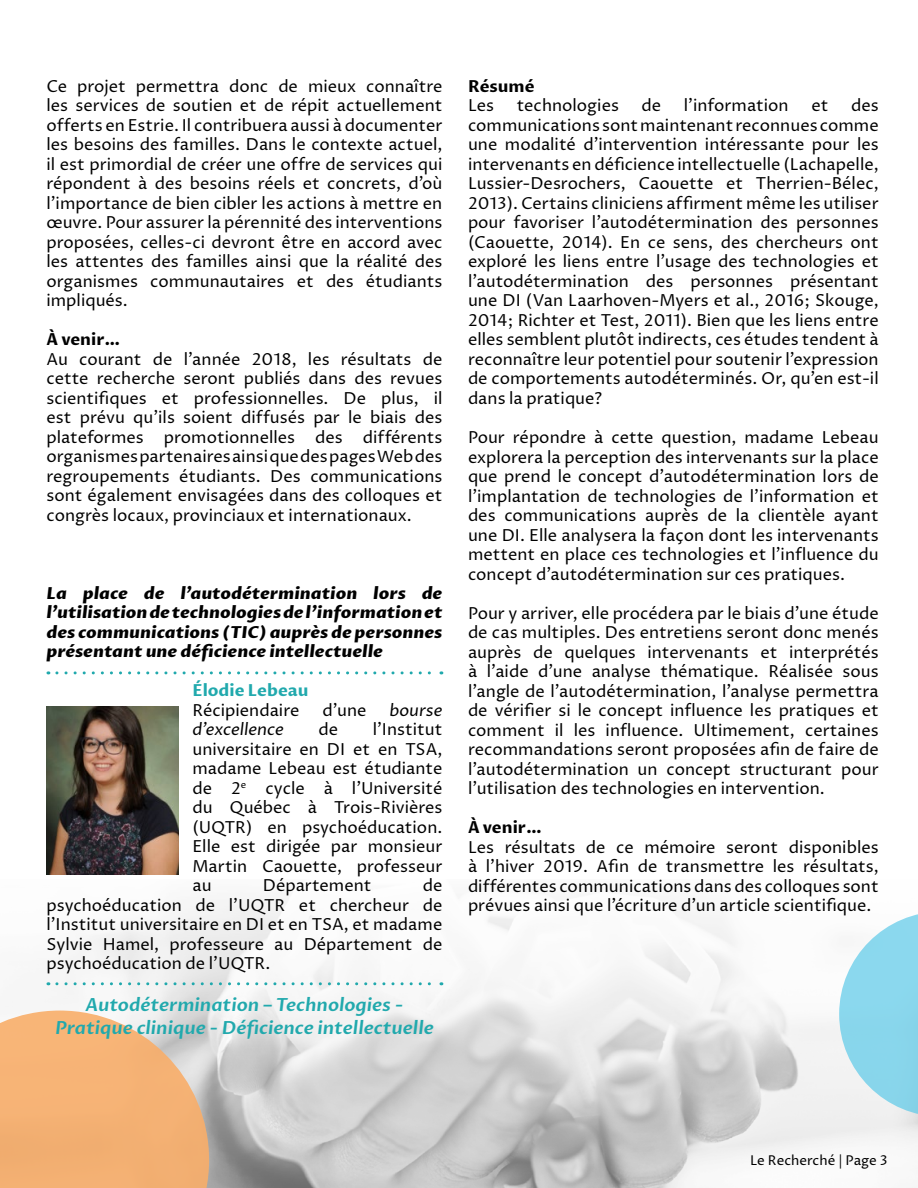
<style>
.page{position:relative;width:918px;height:1188px;background:#fff}
.page>*{position:absolute;margin:0;border:0;box-sizing:border-box;transform-origin:0 0}
.t1{font:italic 600 18px/22.5px "Proza Libre";color:#21a9ad;text-align:center}
.t2{font:16.5px/19.5px "Proza Libre";color:#000;text-align:justify}
.t3{font:italic 800 16.5px/19.5px "Proza Libre";color:#000;text-align:justify}
.t4{font:700 16.5px "Proza Libre";color:#000}
.t5{font:italic 16.5px "Proza Libre";color:#000}
.t6{font:700 16.5px "Proza Libre";color:#21a9ad}
.t7{font:13.5px "Proza Libre";color:#000}
</style>
<div class="page">
<svg style="left:0;top:899px;width:918px;height:289px"></svg>
<svg style="left:57px;top:671px;width:385px;height:3px"></svg>
<svg style="left:57px;top:982px;width:385px;height:3px"></svg>
<img style="left:46px;top:707px;width:133px;height:168px">
<p class="t2" style="left:46px;top:76px;width:398px">Ce projet permettra donc de mieux connaître les services de soutien et de répit actuellement offerts en Estrie. Il contribuera aussi à documenter les besoins des familles. Dans le contexte actuel, il est primordial de créer une offre de services qui répondent à des besoins réels et concrets, d’où l’importance de bien cibler les actions à mettre en œuvre. Pour assurer la pérennité des interventions proposées, celles-ci devront être en accord avec les attentes des familles ainsi que la réalité des organismes communautaires et des étudiants impliqués.</p>
<p class="t4" style="left:46px;top:329px;width:75px">À venir…</p>
<p class="t2" style="left:46px;top:349px;width:398px">Au courant de l’année 2018, les résultats de cette recherche seront publiés dans des revues scientifiques et professionnelles. De plus, il est prévu qu’ils soient diffusés par le biais des plateformes promotionnelles des différents organismes partenaires ainsi que des pages Web des regroupements étudiants. Des communications sont également envisagées dans des colloques et congrès locaux, provinciaux et internationaux.</p>
<p class="t3" style="left:46px;top:584px;width:398px">La place de l’autodétermination lors de l’utilisation de technologies de l’information et des communications (TIC) auprès de personnes présentant une déficience intellectuelle</p>
<p class="t6" style="left:192px;top:680px;width:117px">Élodie Lebeau</p>
<p class="t2" style="left:192px;top:700px;width:109px">Récipiendaire</p>
<p class="t2" style="left:322px;top:700px;width:46px">d’une</p>
<p class="t5" style="left:390px;top:700px;width:54px">bourse</p>
<p class="t5" style="left:192px;top:719px;width:93px">d’excellence</p>
<p class="t2" style="left:318px;top:720px;width:21px">de</p>
<p class="t2" style="left:192px;top:720px;width:251px;text-indent:180px">l’Institut universitaire en DI et en TSA, madame Lebeau est étudiante de 2<sup>e</sup> cycle à l’Université du Québec à Trois-Rivières (UQTR) en psychoéducation.<br>Elle est dirigée par monsieur Martin Caouette, professeur au</p>
<p class="t2" style="left:46px;top:876px;width:397px;text-indent:376px">de psychoéducation de l’UQTR et chercheur de l’Institut universitaire en DI et en TSA, et madame Sylvie Hamel, professeure au Département de psychoéducation de l’UQTR.</p>
<p class="t1" style="left:55px;top:994px;width:380px">Autodétermination – Technologies -<br>Pratique clinique - Déficience intellectuelle</p>
<p class="t2" style="left:263px;top:876px;width:110px">Département</p>
<p class="t4" style="left:468px;top:76px;width:68px">Résumé</p>
<p class="t2" style="left:468px;top:96px;width:28px">Les</p>
<p class="t2" style="left:517px;top:96px;width:104px">technologies</p>
<p class="t2" style="left:642px;top:96px;width:21px">de</p>
<p class="t2" style="left:684px;top:96px;width:106px">l’information</p>
<p class="t2" style="left:811px;top:96px;width:19px">et</p>
<p class="t2" style="left:468px;top:96px;width:412px;text-indent:383px">des communications sont maintenant reconnues comme une modalité d’intervention intéressante pour les intervenants en déficience intellectuelle (Lachapelle, Lussier-Desrochers, Caouette et Therrien-Bélec, 2013). Certains cliniciens affirment même les utiliser pour favoriser l’autodétermination des personnes (Caouette, 2014). En ce sens, des chercheurs ont exploré les liens entre l’usage des technologies et l’autodétermination des personnes présentant une DI (Van Laarhoven-Myers et al., 2016; Skouge, 2014; Richter et Test, 2011). Bien que les liens entre elles semblent plutôt indirects, ces études tendent à reconnaître leur potentiel pour soutenir l’expression de comportements autodéterminés. Or, qu’en est-il dans la pratique?</p>
<p class="t2" style="left:468px;top:428px;width:412px">Pour répondre à cette question, madame Lebeau explorera la perception des intervenants sur la place que prend le concept d’autodétermination lors de l’implantation de technologies de l’information et des communications auprès de la clientèle ayant une DI. Elle analysera la façon dont les intervenants mettent en place ces technologies et l’influence du concept d’autodétermination sur ces pratiques.</p>
<p class="t2" style="left:468px;top:603px;width:412px">Pour y arriver, elle procédera par le biais d’une étude de cas multiples. Des entretiens seront donc menés auprès de quelques intervenants et interprétés à l’aide d’une analyse thématique. Réalisée sous l’angle de l’autodétermination, l’analyse permettra de vérifier si le concept influence les pratiques et comment il les influence. Ultimement, certaines recommandations seront proposées afin de faire de l’autodétermination un concept structurant pour l’utilisation des technologies en intervention.</p>
<p class="t4" style="left:468px;top:817px;width:75px">À venir…</p>
<p class="t2" style="left:468px;top:837px;width:412px">Les résultats de ce mémoire seront disponibles à l’hiver 2019. Afin de transmettre les résultats, différentes communications dans des colloques sont prévues ainsi que l’écriture d’un article scientifique.</p>
<p class="t7" style="left:750px;top:1153px;width:139px">Le Recherché | Page 3</p>
</div>
